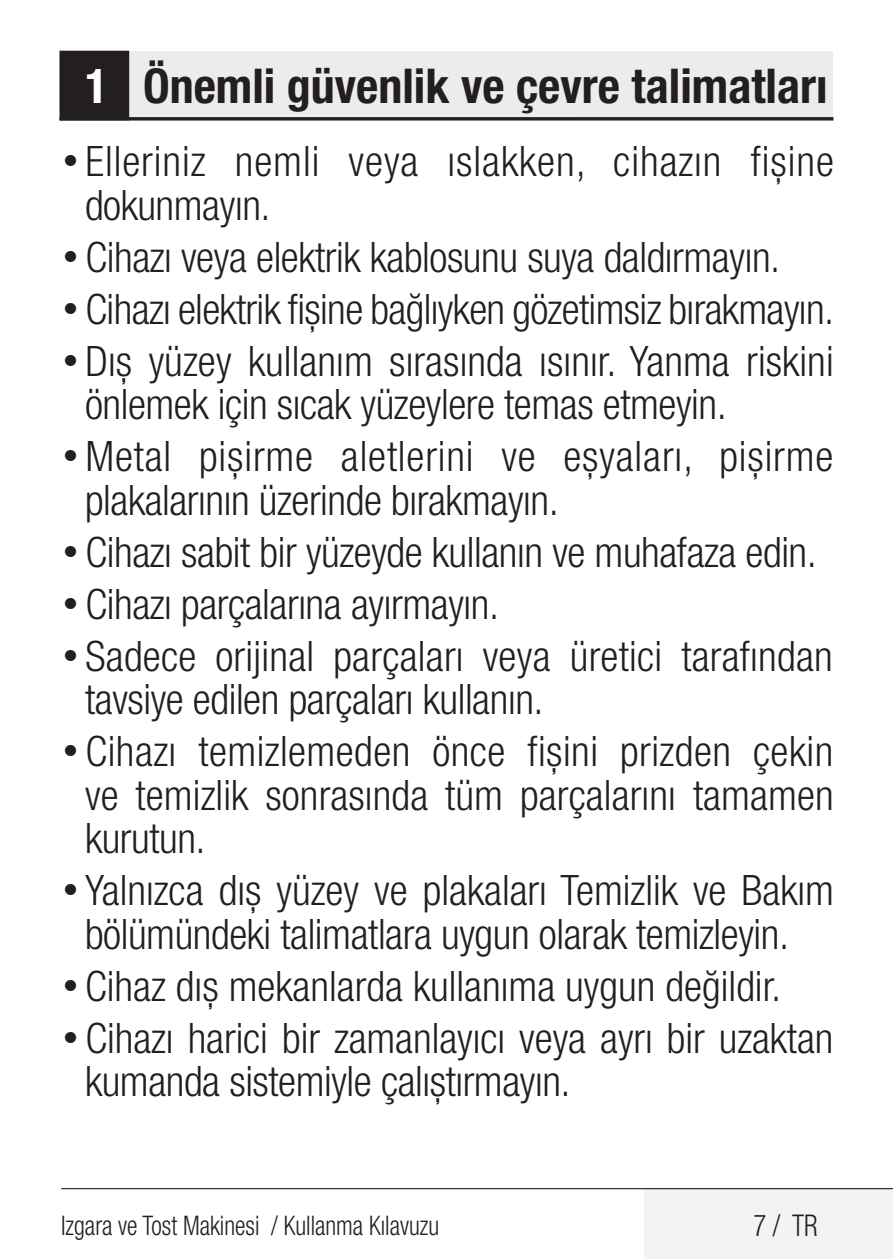
<style>
.page{position:relative;width:893px;height:1259px;background:#fff}
.page>*{position:absolute;margin:0;border:0;box-sizing:border-box;transform-origin:0 0}
.Unite_Baslik_Guvenli{font:700 condensed 48px "Helvetica Neue LT Pro";color:#231f20}
.t1{font:300 condensed 42px/43.5px "Helvetica Neue LT Pro";letter-spacing:-.005em;color:#231f20}
.t2{font:300 condensed 42px/43.5px "Helvetica Neue LT Pro";letter-spacing:.02em;color:#231f20}
.t3{font:300 condensed 42px/43.5px "Helvetica Neue LT Pro";letter-spacing:.025em;color:#231f20}
.t4{font:300 condensed 30px "Helvetica Neue LT Pro";color:#231f20;scale:.9 1}
.t5{font:300 condensed 27px "Helvetica Neue LT Pro";color:#231f20;scale:.9 1}
.s1{color:#fff}
.s2{font-family:"Soho Gothic Pro";font-stretch:normal}
</style>
<div class="page">
<div style="left:644px;top:1188px;width:249px;height:71px;background:#f2f3f4"></div>
<hr style="left:61px;top:1188px;width:832px;height:1px;background:#000">
<div style="left:60px;top:51px;width:773px;height:68px;background:#ececee"></div>
<hr style="left:60px;top:117px;width:773px;height:3px;background:#231f20">
<div style="left:61px;top:52px;width:67px;height:67px;background:#231f20"></div>
<div style="left:60px;top:51px;width:69px;height:69px;border:3px solid #231f20"></div>
<p class="Unite_Baslik_Guvenli" style="left:85px;top:57px;width:744px"><span class="s1">1</span> Önemli güvenlik ve çevre talimatları</p>
<p class="t3" style="left:85px;top:139px;width:750px;text-indent:-26px"><span class="s2">•</span>Elleriniz nemli veya ıslakken, cihazın fişine dokunmayın.</p>
<p class="t1" style="left:60px;top:235px;width:722px"><span class="s2">•</span>Cihazı veya elektrik kablosunu suya daldırmayın.</p>
<p class="t1" style="left:60px;top:287px;width:776px"><span class="s2">•</span>Cihazı elektrik fişine bağlıyken gözetimsiz bırakmayın.</p>
<p class="t1" style="left:85px;top:339px;width:750px;text-indent:-26px"><span class="s2">•</span>Dış yüzey kullanım sırasında ısınır. Yanma riskini önlemek için sıcak yüzeylere temas etmeyin.</p>
<p class="t2" style="left:85px;top:434px;width:750px;text-indent:-26px"><span class="s2">•</span>Metal pişirme aletlerini ve eşyaları, pişirme plakalarının üzerinde bırakmayın.</p>
<p class="t1" style="left:60px;top:530px;width:759px"><span class="s2">•</span>Cihazı sabit bir yüzeyde kullanın ve muhafaza edin.</p>
<p class="t1" style="left:60px;top:582px;width:441px"><span class="s2">•</span>Cihazı parçalarına ayırmayın.</p>
<p class="t1" style="left:85px;top:634px;width:749px;text-indent:-26px"><span class="s2">•</span>Sadece orijinal parçaları veya üretici tarafından tavsiye edilen parçaları kullanın.</p>
<p class="t1" style="left:85px;top:729px;width:750px;text-align:justify;text-indent:-26px"><span class="s2">•</span>Cihazı temizlemeden önce fişini prizden çekin ve temizlik sonrasında tüm parçalarını tamamen kurutun.</p>
<p class="t1" style="left:60px;top:868px;width:776px;text-align:center"><span class="s2">•</span>Yalnızca dış yüzey ve plakaları Temizlik ve Bakım bölümündeki talimatlara uygun olarak temizleyin.</p>
<p class="t1" style="left:60px;top:964px;width:723px"><span class="s2">•</span>Cihaz dış mekanlarda kullanıma uygun değildir.</p>
<p class="t1" style="left:85px;top:1016px;width:750px;text-indent:-26px"><span class="s2">•</span>Cihazı harici bir zamanlayıcı veya ayrı bir uzaktan kumanda sistemiyle çalıştırmayın.</p>
<p class="t5" style="left:61px;top:1210px;width:422px">Izgara ve Tost Makinesi / Kullanma Kılavuzu</p>
<p class="t4" style="left:753px;top:1208px;width:73px">7 / TR</p>
</div>
